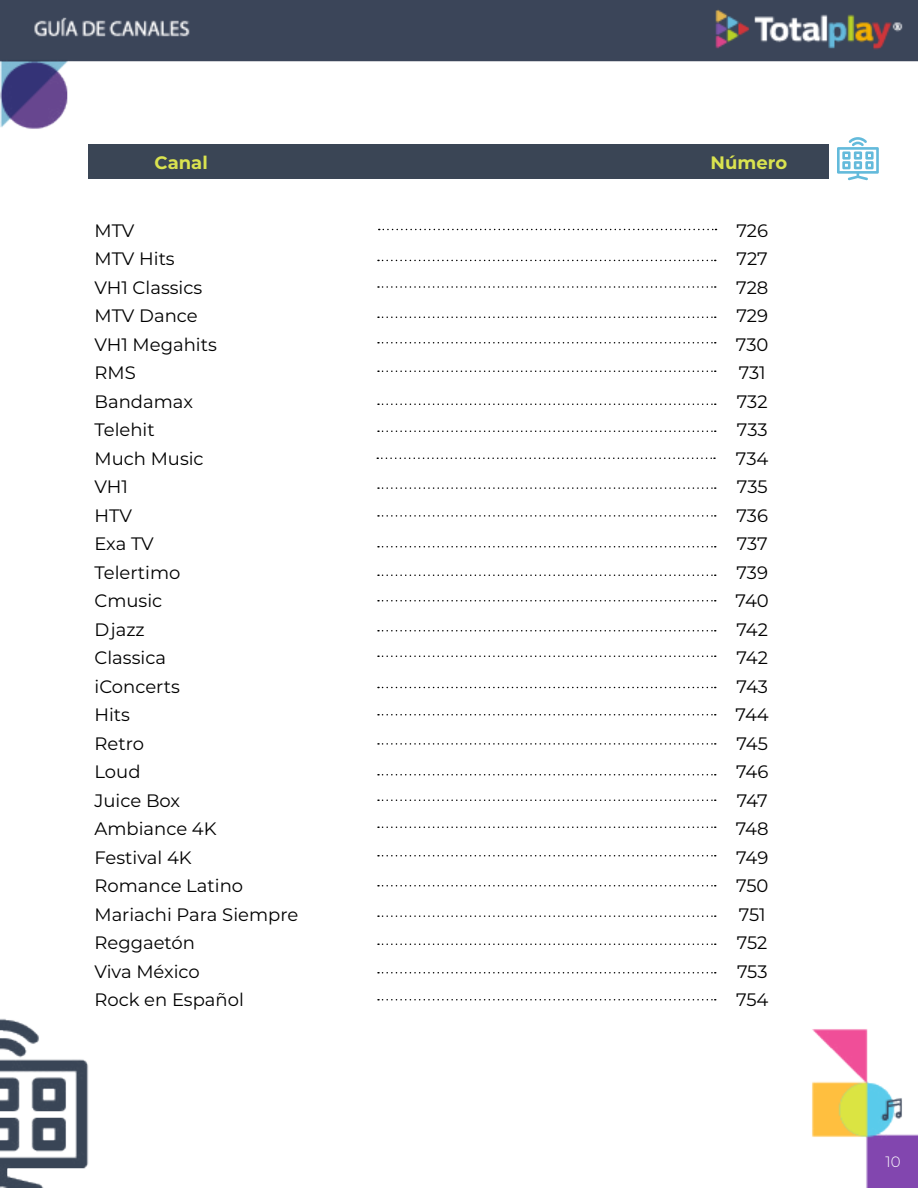
<style>
.page{position:relative;width:918px;height:1188px;background:#fff}
.page>*{position:absolute;margin:0;border:0;box-sizing:border-box;transform-origin:0 0}
.t1{font:18px/28.5px "Montserrat";color:#000}
.t2{font:700 18px "Montserrat";color:#dae34f}
.t3{font:300 15px "Montserrat";color:#fff}
</style>
<div class="page">
<img style="left:0;top:0;width:918px;height:1188px">
<div style="left:88px;top:145px;width:742px;height:34px;background:#3a4555"></div>
<svg style="left:837px;top:137px;width:42px;height:43px"></svg>
<svg style="left:379px;top:229px;width:338px;height:1px"></svg>
<svg style="left:378px;top:260px;width:338px;height:1px"></svg>
<svg style="left:378px;top:286px;width:338px;height:2px"></svg>
<svg style="left:378px;top:316px;width:338px;height:2px"></svg>
<svg style="left:378px;top:342px;width:338px;height:2px"></svg>
<svg style="left:378px;top:370px;width:338px;height:2px"></svg>
<svg style="left:378px;top:404px;width:338px;height:1px"></svg>
<svg style="left:378px;top:430px;width:338px;height:2px"></svg>
<svg style="left:377px;top:458px;width:338px;height:1px"></svg>
<svg style="left:378px;top:487px;width:338px;height:2px"></svg>
<svg style="left:378px;top:515px;width:338px;height:2px"></svg>
<svg style="left:378px;top:546px;width:338px;height:2px"></svg>
<svg style="left:378px;top:574px;width:338px;height:2px"></svg>
<svg style="left:378px;top:600px;width:338px;height:2px"></svg>
<svg style="left:378px;top:630px;width:338px;height:2px"></svg>
<svg style="left:378px;top:656px;width:338px;height:1px"></svg>
<svg style="left:378px;top:687px;width:338px;height:1px"></svg>
<svg style="left:378px;top:714px;width:338px;height:2px"></svg>
<svg style="left:378px;top:743px;width:338px;height:2px"></svg>
<svg style="left:378px;top:774px;width:338px;height:2px"></svg>
<svg style="left:378px;top:800px;width:338px;height:1px"></svg>
<svg style="left:378px;top:826px;width:338px;height:2px"></svg>
<svg style="left:378px;top:855px;width:338px;height:1px"></svg>
<svg style="left:378px;top:885px;width:338px;height:1px"></svg>
<svg style="left:378px;top:915px;width:338px;height:2px"></svg>
<svg style="left:378px;top:944px;width:338px;height:1px"></svg>
<svg style="left:378px;top:972px;width:338px;height:2px"></svg>
<svg style="left:378px;top:999px;width:338px;height:1px"></svg>
<p class="t2" style="left:155px;top:149px;width:55px">Canal</p>
<p class="t2" style="left:711px;top:149px;width:78px">Número</p>
<p class="t1" style="left:94px;top:216px;width:205px">MTV<br>MTV Hits<br>VH1 Classics<br>MTV Dance<br>VH1 Megahits<br>RMS<br>Bandamax<br>Telehit<br>Much Music<br>VH1<br>HTV<br>Exa TV<br>Telertimo<br>Cmusic<br>Djazz<br>Classica<br>iConcerts<br>Hits<br>Retro<br>Loud<br>Juice Box<br>Ambiance 4K<br>Festival 4K<br>Romance Latino<br>Mariachi Para Siempre<br>Reggaetón<br>Viva México<br>Rock en Español</p>
<p class="t1" style="left:736px;top:216px;width:35px">726<br>727<br>728<br>729<br>730<br>731<br>732<br>733<br>734<br>735<br>736<br>737<br>739<br>740<br>742<br>742<br>743<br>744<br>745<br>746<br>747<br>748<br>749<br>750<br>751<br>752<br>753<br>754</p>
<p class="t3" style="left:886px;top:1151px;width:17px">10</p>
</div>
